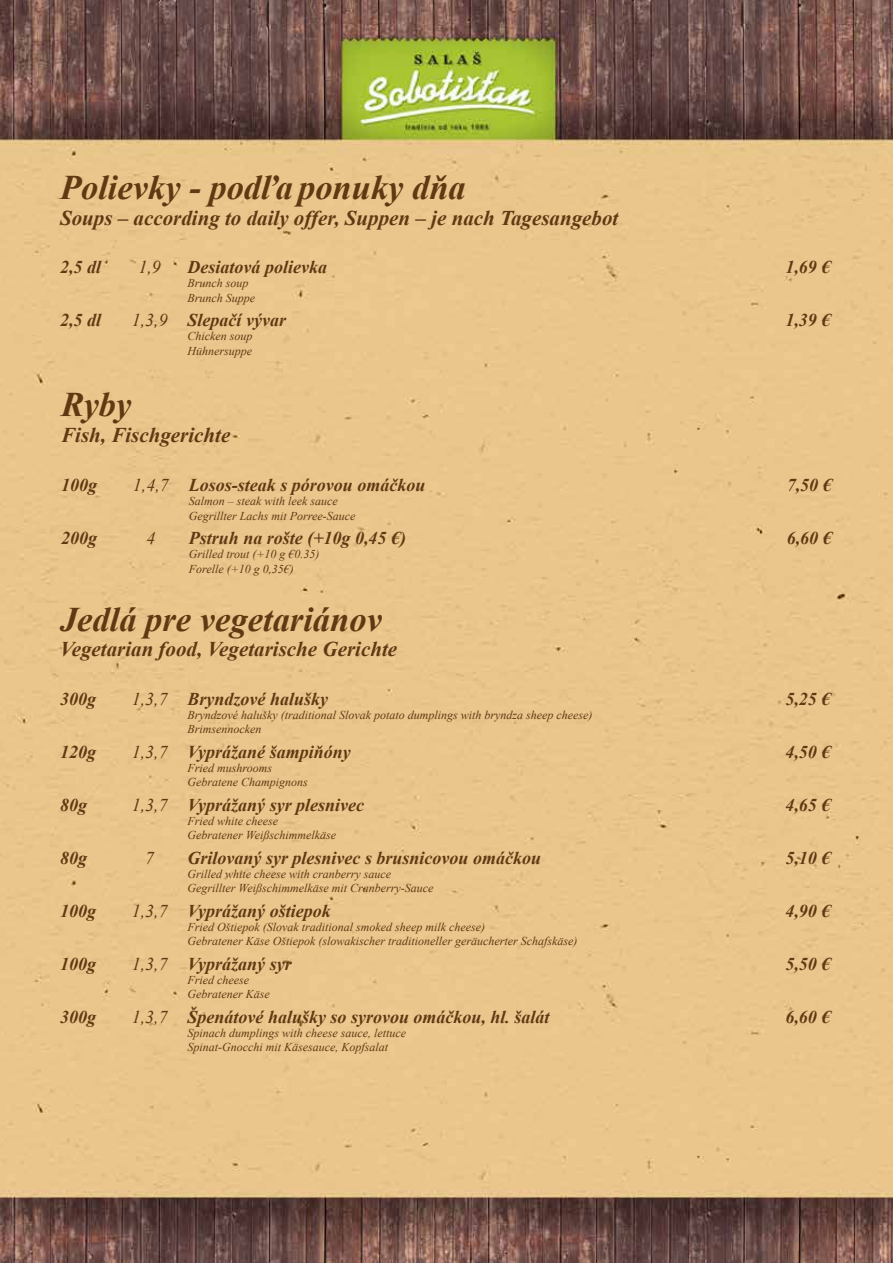
<style>
.page{position:relative;width:893px;height:1263px;background:#fff}
.page>*{position:absolute;margin:0;border:0;box-sizing:border-box;transform-origin:0 0}
.t1{font:italic 700 34.5px "Times New Roman";color:#603913}
.t2{font:italic 700 21px "Times New Roman";color:#603913}
.t3{font:italic 700 18px "Times New Roman";color:#603913}
.t4{font:italic 18px "Times New Roman";color:#603913}
.t5{font:italic 12px/14.4px "Times New Roman";color:#603913}
.s1{font-weight:400}
</style>
<div class="page">
<img style="left:0;top:0;width:893px;height:1263px">
<h1 class="t1" style="left:60px;top:164px;width:407px">Polievky - podľa ponuky dňa</h1>
<h2 class="t2" style="left:60px;top:203px;width:560px">Soups – according to daily offer, Suppen – je nach Tagesangebot</h2>
<h3 class="t3" style="left:60px;top:254px;width:43px">2,5 dl</h3>
<h3 class="t4" style="left:138px;top:255px;width:24px">1,9</h3>
<h3 class="t3" style="left:188px;top:254px;width:141px">Desiatová polievka</h3>
<p class="t5" style="left:188px;top:276px;width:69px">Brunch soup<br>Brunch Suppe</p>
<h3 class="t3" style="left:60px;top:307px;width:43px">2,5 dl</h3>
<h3 class="t3" style="left:132px;top:307px;width:156px"><span class="s1">1,3,9</span> Slepačí vývar</h3>
<p class="t5" style="left:188px;top:329px;width:66px">Chicken soup<br>Hühnersuppe</p>
<h1 class="t1" style="left:61px;top:381px;width:72px">Ryby</h1>
<h2 class="t2" style="left:61px;top:420px;width:171px">Fish, Fischgerichte</h2>
<h3 class="t3" style="left:61px;top:472px;width:37px">100g</h3>
<h3 class="t3" style="left:133px;top:472px;width:294px"><span class="s1">1,4,7</span> Losos-steak s pórovou omáčkou</h3>
<p class="t5" style="left:189px;top:494px;width:168px">Salmon – steak with leek sauce<br>Gegrillter Lachs mit Porree-Sauce</p>
<h3 class="t3" style="left:61px;top:525px;width:37px">200g</h3>
<h3 class="t4" style="left:146px;top:526px;width:10px">4</h3>
<h3 class="t3" style="left:189px;top:525px;width:219px">Pstruh na rošte (+10g 0,45 €)</h3>
<p class="t5" style="left:189px;top:547px;width:132px">Grilled trout (+10 g €0.35)<br>Forelle (+10 g 0,35€)</p>
<h1 class="t1" style="left:60px;top:595px;width:323px">Jedlá pre vegetariánov</h1>
<h2 class="t2" style="left:60px;top:635px;width:339px">Vegetarian food, Vegetarische Gerichte</h2>
<h3 class="t3" style="left:60px;top:686px;width:37px">300g</h3>
<h3 class="t3" style="left:132px;top:686px;width:198px"><span class="s1">1,3,7</span> Bryndzové halušky</h3>
<p class="t5" style="left:188px;top:708px;width:406px">Bryndzové halušky (traditional Slovak potato dumplings with bryndza sheep cheese)<br>Brimsennocken</p>
<h3 class="t3" style="left:60px;top:739px;width:37px">120g</h3>
<h3 class="t3" style="left:132px;top:739px;width:221px"><span class="s1">1,3,7</span> Vyprážané šampiňóny</h3>
<p class="t5" style="left:188px;top:760px;width:122px">Fried mushrooms<br>Gebratene Champignons</p>
<h3 class="t3" style="left:60px;top:792px;width:28px">80g</h3>
<h3 class="t3" style="left:132px;top:792px;width:234px"><span class="s1">1,3,7</span> Vyprážaný syr plesnivec</h3>
<p class="t5" style="left:188px;top:813px;width:150px">Fried white cheese<br>Gebratener Weißschimmelkäse</p>
<h3 class="t3" style="left:60px;top:845px;width:28px">80g</h3>
<h3 class="t4" style="left:145px;top:845px;width:10px">7</h3>
<h3 class="t3" style="left:188px;top:845px;width:355px">Grilovaný syr plesnivec s brusnicovou omáčkou</h3>
<p class="t5" style="left:188px;top:866px;width:247px">Grilled white cheese with cranberry sauce<br>Gegrillter Weißschimmelkäse mit Cranberry-Sauce</p>
<h3 class="t3" style="left:60px;top:898px;width:37px">100g</h3>
<h3 class="t3" style="left:132px;top:898px;width:201px"><span class="s1">1,3,7</span> Vyprážaný oštiepok</h3>
<p class="t5" style="left:188px;top:919px;width:391px">Fried Oštiepok (Slovak traditional smoked sheep milk cheese)<br>Gebratener Käse Oštiepok (slowakischer traditioneller geräucherter Schafskäse)</p>
<h3 class="t3" style="left:60px;top:951px;width:37px">100g</h3>
<h3 class="t3" style="left:132px;top:951px;width:162px"><span class="s1">1,3,7</span> Vyprážaný syr</h3>
<p class="t5" style="left:188px;top:972px;width:84px">Fried cheese<br>Gebratener Käse</p>
<h3 class="t3" style="left:60px;top:1004px;width:37px">300g</h3>
<h3 class="t3" style="left:132px;top:1004px;width:419px"><span class="s1">1,3,7</span> Špenátové halušky so syrovou omáčkou, hl. šalát</h3>
<p class="t5" style="left:188px;top:1025px;width:220px">Spinach dumplings with cheese sauce, lettuce<br>Spinat-Gnocchi mit Käsesauce, Kopfsalat</p>
<h3 class="t3" style="left:785px;top:254px;width:46px">1,69 €</h3>
<h3 class="t3" style="left:785px;top:307px;width:46px">1,39 €</h3>
<h3 class="t3" style="left:787px;top:472px;width:46px">7,50 €</h3>
<h3 class="t3" style="left:787px;top:525px;width:46px">6,60 €</h3>
<h3 class="t3" style="left:785px;top:686px;width:46px">5,25 €</h3>
<h3 class="t3" style="left:785px;top:739px;width:46px">4,50 €</h3>
<h3 class="t3" style="left:785px;top:792px;width:46px">4,65 €</h3>
<h3 class="t3" style="left:785px;top:845px;width:46px">5,10 €</h3>
<h3 class="t3" style="left:785px;top:898px;width:46px">4,90 €</h3>
<h3 class="t3" style="left:785px;top:951px;width:46px">5,50 €</h3>
<h3 class="t3" style="left:785px;top:1004px;width:46px">6,60 €</h3>
</div>
